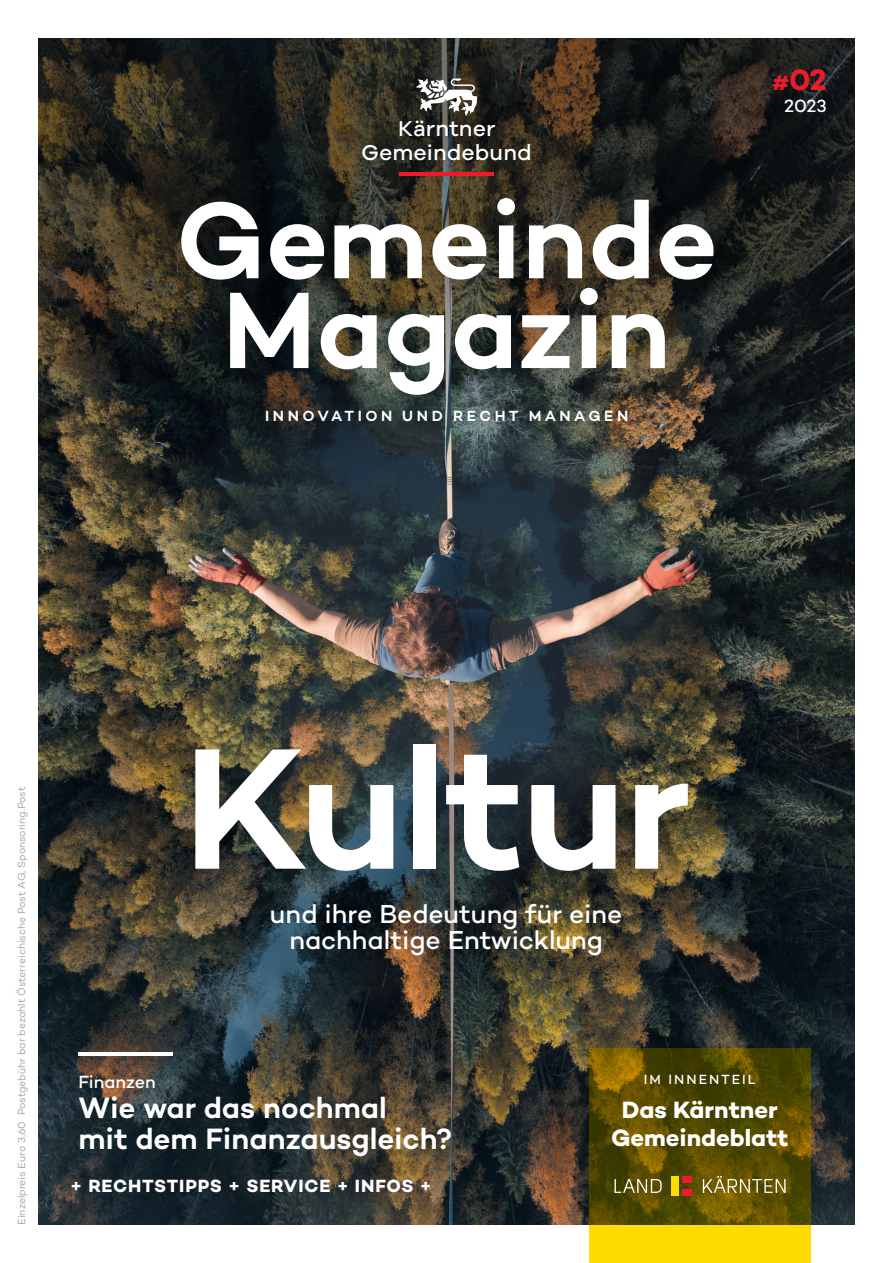
<style>
.page{position:relative;width:893px;height:1263px;background:#fff}
.page>*{position:absolute;margin:0;border:0;box-sizing:border-box;transform-origin:0 0}
.t1{font:600 175.35px "Campton";letter-spacing:-.015em;color:#fff}
.t2{font:600 110.7px/89.7px "Campton";color:#fff;text-align:center}
.t3{font:600 30px/30.6px "Campton";color:#fff}
.t4{font:700 30px "Campton";color:#ee1b2d}
.t5{font:500 26.55px/26.2px "Campton";color:#fff;text-align:center}
.t6{font:700 24px/27.6px "Campton";letter-spacing:-.005em;color:#fff;text-align:center}
.t7{font:500 22.2px/23.2px "Galano Grotesque";letter-spacing:.015em;color:#fff;text-align:center}
.t8{font:700 18px "Campton";letter-spacing:.045em;color:#fff}
.t9{font:500 18px "Campton";letter-spacing:-.005em;color:#fff}
.t10{font:600 15px "Campton";letter-spacing:.23em;color:#fff}
.t11{font:500 13.5px "Campton";letter-spacing:.15em;color:#fff}
.t12{font:10.5px "Campton";letter-spacing:-.005em;color:#a3a4a8}
.s1{font-size:21px}
</style>
<div class="page">
<img style="left:38px;top:476px;width:817px;height:749px">
<svg style="left:38px;top:38px;width:817px;height:438px;background:#2b2b24"></svg>
<hr style="left:400px;top:172px;width:94px;height:4px;background:#ee1b2d">
<svg style="left:416px;top:78px;width:61px;height:38px"></svg>
<div style="left:589px;top:1048px;width:221px;height:215px;background:#ffdc01"></div>
<svg style="left:589px;top:1048px;width:221px;height:177px;background:#584c00"></svg>
<svg style="left:614px;top:1176px;width:172px;height:17px;background:#7b6f30"></svg>
<div style="left:683px;top:1176px;width:9px;height:6px;background:#ee1b2d"></div>
<div style="left:683px;top:1189px;width:9px;height:6px;background:#ee1b2d"></div>
<div style="left:671px;top:1176px;width:8px;height:20px;background:#ffdc01"></div>
<hr style="left:78px;top:1052px;width:95px;height:4px;background:#fff">
<h3 class="t7" style="left:362px;top:117px;width:172px">Kärntner<br>Gemeindebund</h3>
<h2 class="t2" style="left:175px;top:193px;width:544px">Gemeinde<br>Magazin</h2>
<h3 class="t10" style="left:265px;top:406px;width:365px">INNOVATION UND RECHT MANAGEN</h3>
<h3 class="t4" style="left:772px;top:61px;width:56px"><span class="s1">#</span>02</h3>
<h3 class="t9" style="left:784px;top:94px;width:44px">2023</h3>
<p class="t12" style="left:15px;top:1225px;width:440px;rotate:-90deg">Einzelpreis Euro 3,60 Postgebühr bar bezahlt Österreichische Post AG, Sponsoring.Post</p>
<h1 class="t1" style="left:183px;top:697px;width:511px">Kultur</h1>
<h3 class="t5" style="left:270px;top:900px;width:354px">und ihre Bedeutung für eine nachhaltige Entwicklung</h3>
<h3 class="t9" style="left:78px;top:1070px;width:79px">Finanzen</h3>
<p class="t11" style="left:644px;top:1071px;width:113px">IM INNENTEIL</p>
<h3 class="t3" style="left:78px;top:1092px;width:375px">Wie war das nochmal<br>mit dem Finanzausgleich?</h3>
<h3 class="t6" style="left:611px;top:1096px;width:179px">Das Kärntner<br>Gemeindeblatt</h3>
<h3 class="t8" style="left:70px;top:1174px;width:363px">+ RECHTSTIPPS + SERVICE + INFOS +</h3>
</div>
